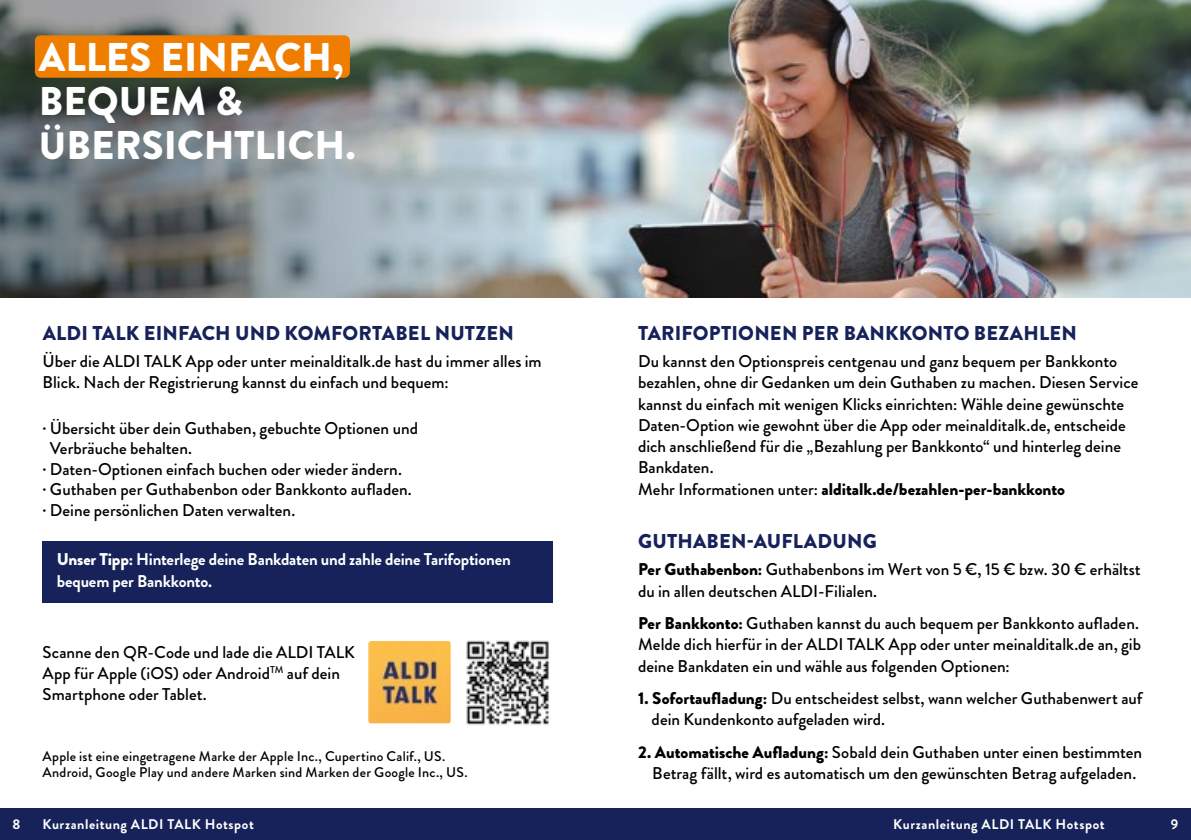
<style>
.page{position:relative;width:1191px;height:840px;background:#fff}
.page>*{position:absolute;margin:0;border:0;box-sizing:border-box;transform-origin:0 0}
.t1{font:900 40px/44px "Brandon Grotesque";color:#fff}
.t2{font:900 20px "Brandon Grotesque";letter-spacing:.01em;color:#162259}
.t3{font:500 17px/21.2px "Brandon Grotesque";color:#000}
.t4{font:700 17px/22px "Brandon Grotesque";letter-spacing:-.01em;color:#fff}
.t5{font:500 14px/16px "Brandon Grotesque";letter-spacing:.015em;color:#000}
.t6{font:700 14px "Brandon Grotesque";letter-spacing:.04em;color:#fff}
.s1{font-size:38px}
.s2{font-weight:900}
</style>
<div class="page">
<div style="left:0;top:808px;width:1191px;height:31px;background:#162259"></div>
<img style="left:543px;top:0;width:648px;height:298px">
<svg style="left:0;top:0;width:543px;height:298px;background:#848d8e"></svg>
<div style="left:35px;top:35px;width:315px;height:43px;background:#ef7d00;border-radius:6px"></div>
<div style="left:43px;top:541px;width:510px;height:61px;background:#162259"></div>
<img style="left:466px;top:640px;width:83px;height:85px">
<img style="left:369px;top:641px;width:81px;height:81px">
<div style="left:364px;top:636px;width:91px;height:91px;border:4px solid #fff;border-radius:2px"></div>
<h1 class="t1" style="left:39px;top:35px;width:318px">ALLES EINFACH,<br>BEQUEM &amp;<br><span class="s1">Ü</span>BERSICHTLICH.</h1>
<p class="t2" style="left:43px;top:319px;width:473px">ALDI TALK EINFACH UND KOMFORTABEL NUTZEN</p>
<p class="t3" style="left:43px;top:351px;width:501px">Über die ALDI TALK App oder unter meinalditalk.de hast du immer alles im<br>Blick. Nach der Registrierung kannst du einfach und bequem:</p>
<p class="t3" style="left:43px;top:417px;width:377px">· Übersicht über dein Guthaben, gebuchte Optionen und</p>
<p class="t3" style="left:50px;top:438px;width:144px">Verbräuche behalten.</p>
<p class="t3" style="left:43px;top:458px;width:361px">· Daten-Optionen einfach buchen oder wieder ändern.</p>
<p class="t3" style="left:43px;top:478px;width:371px">· Guthaben per Guthabenbon oder Bankkonto aufladen.</p>
<p class="t3" style="left:43px;top:500px;width:254px">· Deine persönlichen Daten verwalten.</p>
<p class="t4" style="left:57px;top:547px;width:455px"><span class="s2">Unser Tipp:</span> Hinterlege deine Bankdaten und zahle deine Tarifoptionen bequem per Bankkonto.</p>
<p class="t3" style="left:43px;top:641px;width:314px">Scanne den QR-Code und lade die ALDI TALK<br>App für Apple (iOS) oder Android<sup>TM</sup> auf dein<br>Smartphone oder Tablet.</p>
<p class="t5" style="left:43px;top:747px;width:426px">Apple ist eine eingetragene Marke der Apple Inc., Cupertino Calif., US.<br>Android, Google Play und andere Marken sind Marken der Google Inc., US.</p>
<p class="t2" style="left:638px;top:319px;width:440px">TARIFOPTIONEN PER BANKKONTO BEZAHLEN</p>
<p class="t3" style="left:638px;top:351px;width:502px">Du kannst den Optionspreis centgenau und ganz bequem per Bankkonto bezahlen, ohne dir Gedanken um dein Guthaben zu machen. Diesen Service kannst du einfach mit wenigen Klicks einrichten: Wähle deine gewünschte Daten-Option wie gewohnt über die App oder meinalditalk.de, entscheide dich anschließend für die „Bezahlung per Bankkonto“ und hinterleg deine Bankdaten.<br>Mehr Informationen unter: <span class="s2">alditalk.de/bezahlen-per-bankkonto</span></p>
<p class="t2" style="left:638px;top:527px;width:240px">GUTHABEN-AUFLADUNG</p>
<p class="t3" style="left:638px;top:558px;width:504px"><span class="s2">Per Guthabenbon:</span> Guthabenbons im Wert von 5 €, 15 € bzw. 30 € erhältst du in allen deutschen ALDI-Filialen.</p>
<p class="t3" style="left:638px;top:612px;width:504px;text-align:justify"><span class="s2">Per Bankkonto:</span> Guthaben kannst du auch bequem per Bankkonto aufladen.<br>Melde dich hierfür in der ALDI TALK App oder unter meinalditalk.de an, gib deine Bankdaten ein und wähle aus folgenden Optionen:</p>
<p class="t3" style="left:651px;top:687px;width:492px;text-indent:-14px"><span class="s2">1. Sofortaufladung:</span> Du entscheidest selbst, wann welcher Guthabenwert auf dein Kundenkonto aufgeladen wird.</p>
<p class="t3" style="left:638px;top:741px;width:505px;text-align:center"><span class="s2">2. Automatische Aufladung:</span> Sobald dein Guthaben unter einen bestimmten<br>Betrag fällt, wird es automatisch um den gewünschten Betrag aufgeladen.</p>
<p class="t6" style="left:12px;top:814px;width:9px">8</p>
<p class="t6" style="left:43px;top:814px;width:213px">Kurzanleitung ALDI TALK Hotspot</p>
<p class="t6" style="left:893px;top:814px;width:213px">Kurzanleitung ALDI TALK Hotspot</p>
<p class="t6" style="left:1171px;top:814px;width:9px">9</p>
</div>
